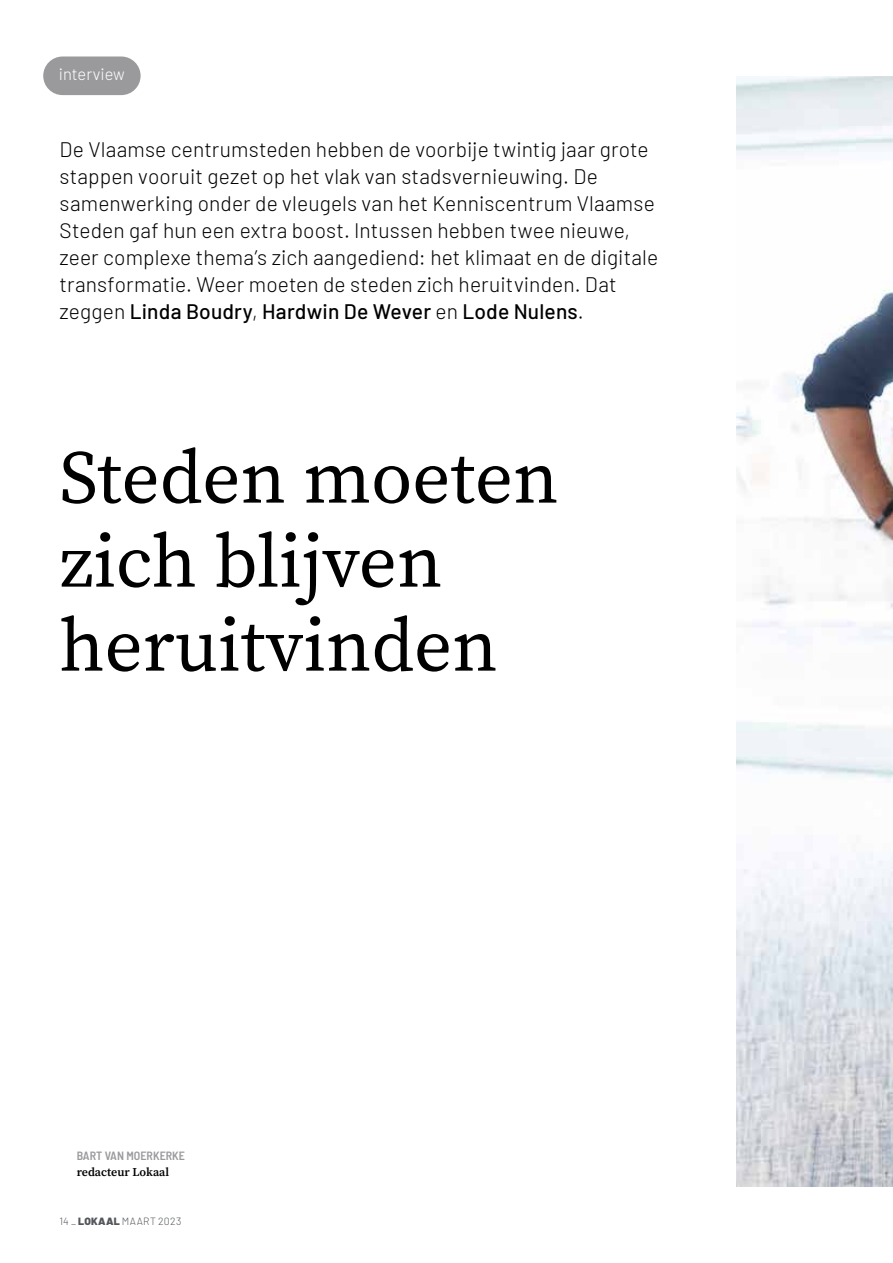
<style>
.page{position:relative;width:893px;height:1263px;background:#fff}
.page>*{position:absolute;margin:0;border:0;box-sizing:border-box;transform-origin:0 0}
.t1{font:75px/84px "Source Serif Pro";color:#000}
.t2{font:300 21px/27px "Barlow";letter-spacing:.005em;color:#000}
.t3{font:300 16.5px "Barlow";color:#fff}
.t4{font:600 semi-condensed 12px "Barlow";color:#9a999c}
.t5{font:600 12px "Source Serif Pro";color:#000}
.t6{font:300 10.5px "Barlow";letter-spacing:.035em;color:#53575b}
.s1{font-weight:500}
.s2{font-weight:900}
</style>
<div class="page">
<img style="left:737px;top:77px;width:156px;height:1109px">
<div style="left:43px;top:57px;width:98px;height:38px;background:#9a999c;border-radius:19px"></div>
<p class="t3" style="left:59px;top:62px;width:68px">interview</p>
<p class="t2" style="left:60px;top:134px;width:600px">De Vlaamse centrumsteden hebben de voorbije twintig jaar grote stappen vooruit gezet op het vlak van stadsvernieuwing. De samenwerking onder de vleugels van het Kenniscentrum Vlaamse Steden gaf hun een extra boost. Intussen hebben twee nieuwe, zeer complexe thema’s zich aangediend: het klimaat en de digitale transformatie. Weer moeten de steden zich heruitvinden. Dat zeggen <span class="s1">Linda Boudry</span>, <span class="s1">Hardwin De Wever</span> en <span class="s1">Lode Nulens</span>.</p>
<h1 class="t1" style="left:60px;top:436px;width:501px">Steden moeten zich blijven heruitvinden</h1>
<p class="t4" style="left:77px;top:1148px;width:110px">BART VAN MOERKERKE</p>
<p class="t5" style="left:77px;top:1164px;width:94px">redacteur Lokaal</p>
<p class="t6" style="left:60px;top:1213px;width:123px">14 _ <span class="s2">LOKAAL</span> MAART 2023</p>
</div>
